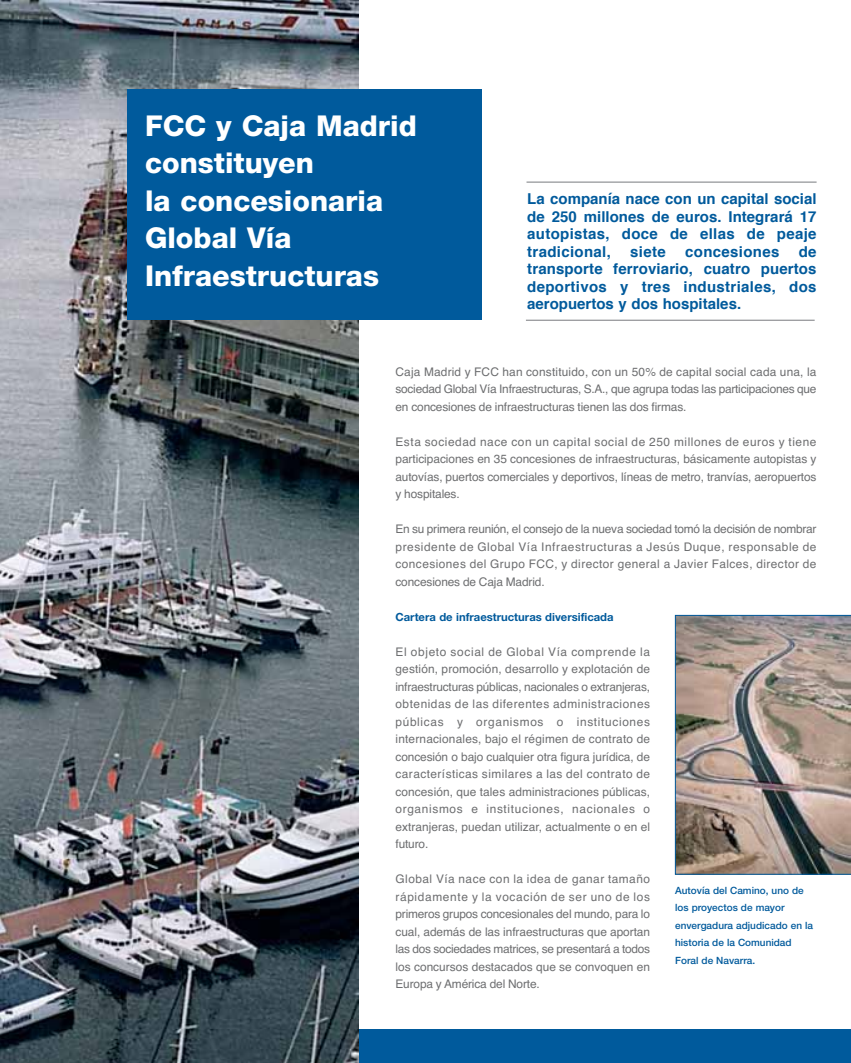
<style>
.page{position:relative;width:851px;height:1063px;background:#fff}
.page>*{position:absolute;margin:0;border:0;box-sizing:border-box;transform-origin:0 0}
.t1{font:800 28.75px/37.5px "Helvetica Neue LT Std";color:#fff}
.t2{font:700 15px/17.5px "Helvetica";letter-spacing:.02em;color:#005a9c;text-align:justify}
.t3{font:11.88px/17.5px "Helvetica";letter-spacing:-.01em;color:#6d6e70;text-align:justify}
.t4{font:700 11.25px "Helvetica Neue LT Std";color:#005a9c}
.t5{font:500 10px/17.5px "Helvetica Neue LT Std";color:#005a9c}
</style>
<div class="page">
<div style="left:12px;top:1029px;width:838px;height:34px;background:#005a9c"></div>
<img style="left:0;top:0;width:358px;height:1063px">
<hr style="left:526px;top:182px;width:290px;height:1px;background:#939598">
<hr style="left:526px;top:320px;width:288px;height:1px;background:#939598">
<div style="left:128px;top:89px;width:354px;height:230px;background:#005a9c"></div>
<img style="left:675px;top:615px;width:175px;height:259px">
<h1 class="t1" style="left:145px;top:110px;width:273px">FCC y Caja Madrid constituyen<br>la concesionaria<br>Global Vía<br>Infraestructuras</h1>
<p class="t2" style="left:527px;top:192px;width:291px">La compañía nace con un capital social de 250 millones de euros. Integrará 17 autopistas, doce de ellas de peaje tradicional,</p>
<p class="t2" style="left:630px;top:244px;width:37px">siete</p>
<p class="t2" style="left:685px;top:244px;width:96px">concesiones</p>
<p class="t2" style="left:527px;top:244px;width:291px;text-indent:271px">de transporte ferroviario, cuatro puertos deportivos y tres industriales, dos aeropuertos y dos hospitales.</p>
<p class="t3" style="left:395px;top:364px;width:422px">Caja Madrid y FCC han constituido, con un 50% de capital social cada una, la sociedad Global Vía Infraestructuras, S.A., que agrupa todas las participaciones que en concesiones de infraestructuras tienen las dos firmas.</p>
<p class="t3" style="left:395px;top:434px;width:422px">Esta sociedad nace con un capital social de 250 millones de euros y tiene participaciones en 35 concesiones de infraestructuras, básicamente autopistas y autovías, puertos comerciales y deportivos, líneas de metro, tranvías, aeropuertos y hospitales.</p>
<p class="t3" style="left:395px;top:521px;width:422px">En su primera reunión, el consejo de la nueva sociedad tomó la decisión de nombrar presidente de Global Vía Infraestructuras a Jesús Duque, responsable de concesiones del Grupo FCC, y director general a Javier Falces, director de concesiones de Caja Madrid.</p>
<p class="t4" style="left:395px;top:613px;width:219px">Cartera de infraestructuras diversificada</p>
<p class="t3" style="left:395px;top:644px;width:256px">El objeto social de Global Vía comprende la gestión, promoción, desarrollo y explotación de infraestructuras públicas, nacionales o extranjeras, obtenidas de las diferentes administraciones públicas y organismos o instituciones internacionales, bajo el régimen de contrato de concesión o bajo cualquier otra figura jurídica, de características similares a las del contrato de concesión, que tales administraciones públicas, organismos e instituciones, nacionales o extranjeras, puedan utilizar, actualmente o en el futuro.</p>
<p class="t3" style="left:395px;top:871px;width:256px">Global Vía nace con la idea de ganar tamaño rápidamente y la vocación de ser uno de los primeros grupos concesionales del mundo, para lo cual, además de las infraestructuras que aportan las dos sociedades matrices, se presentará a todos los concursos destacados que se convoquen en Europa y América del Norte.</p>
<p class="t5" style="left:675px;top:882px;width:139px">Autovía del Camino, uno de los proyectos de mayor envergadura adjudicado en la historia de la Comunidad<br>Foral de Navarra.</p>
</div>
